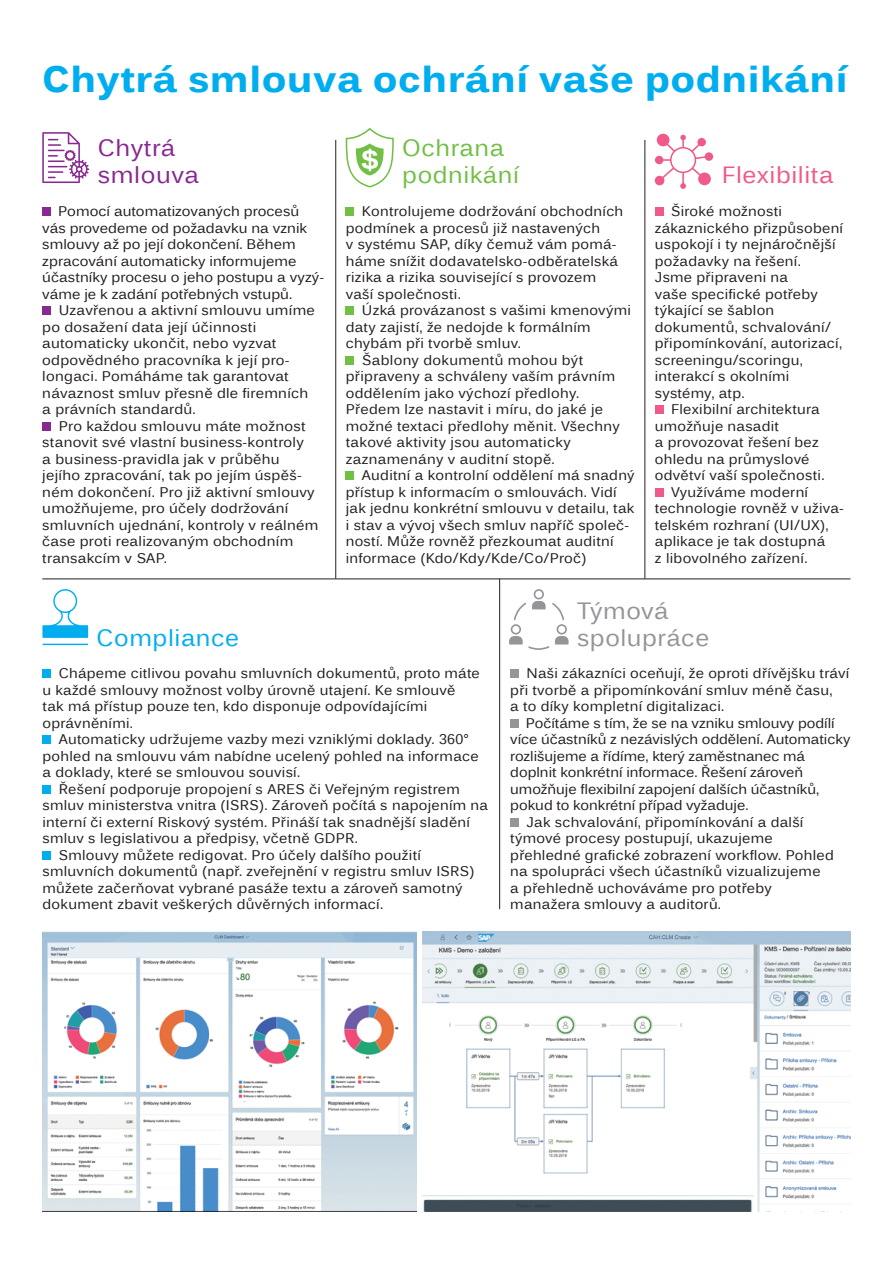
<style>
.page{position:relative;width:893px;height:1263px;background:#fff}
.page>*{position:absolute;margin:0;border:0;box-sizing:border-box;transform-origin:0 0}
.t1{font:700 37.5px "Endurance Pro";letter-spacing:.03em;color:#00aeef}
.t2{font:24px/27px "Endurance Pro";letter-spacing:.025em;color:#71bf44}
.t3{font:24px/27px "Endurance Pro";letter-spacing:.025em;color:#939598}
.t4{font:24px/27px "Endurance Pro";letter-spacing:.025em;color:#892890}
.t5{font:24px "Endurance Pro";letter-spacing:.025em;color:#f05988}
.t6{font:24px "Endurance Pro";letter-spacing:.025em;color:#00aeef}
.t7{font:14.25px/16.5px "Endurance Pro";letter-spacing:.02em;color:#231f20}
.t8{font:14.25px "Endurance Pro";color:#231f20}
</style>
<div class="page">
<div style="left:42px;top:208px;width:9px;height:8px;background:#892890"></div>
<div style="left:42px;top:307px;width:9px;height:8px;background:#892890"></div>
<div style="left:42px;top:422px;width:9px;height:9px;background:#892890"></div>
<div style="left:346px;top:208px;width:8px;height:8px;background:#71bf44"></div>
<div style="left:346px;top:307px;width:8px;height:8px;background:#71bf44"></div>
<div style="left:346px;top:356px;width:8px;height:9px;background:#71bf44"></div>
<div style="left:346px;top:472px;width:8px;height:8px;background:#71bf44"></div>
<div style="left:43px;top:670px;width:8px;height:8px;background:#00aeef"></div>
<div style="left:43px;top:736px;width:8px;height:8px;background:#00aeef"></div>
<div style="left:43px;top:785px;width:8px;height:9px;background:#00aeef"></div>
<div style="left:43px;top:851px;width:8px;height:9px;background:#00aeef"></div>
<div style="left:510px;top:670px;width:9px;height:8px;background:#939598"></div>
<div style="left:510px;top:719px;width:9px;height:9px;background:#939598"></div>
<div style="left:510px;top:818px;width:9px;height:9px;background:#939598"></div>
<div style="left:655px;top:208px;width:8px;height:8px;background:#f05988"></div>
<div style="left:655px;top:406px;width:8px;height:8px;background:#f05988"></div>
<div style="left:655px;top:488px;width:8px;height:9px;background:#f05988"></div>
<img style="left:43px;top:932px;width:373px;height:280px">
<img style="left:422px;top:932px;width:428px;height:280px">
<hr style="left:42px;top:579px;width:808px;height:1px;background:#231f20">
<hr style="left:335px;top:140px;width:1px;height:439px;background:#231f20">
<hr style="left:499px;top:579px;width:1px;height:330px;background:#231f20">
<hr style="left:645px;top:140px;width:1px;height:439px;background:#231f20">
<svg style="left:42px;top:589px;width:46px;height:49px"></svg>
<hr style="left:42px;top:644px;width:46px;height:1px;background:#00aeef">
<svg style="left:509px;top:589px;width:60px;height:61px"></svg>
<svg style="left:655px;top:134px;width:58px;height:55px"></svg>
<svg style="left:42px;top:132px;width:47px;height:51px"></svg>
<svg style="left:346px;top:128px;width:48px;height:60px"></svg>
<h1 class="t1" style="left:43px;top:52px;width:806px">Chytrá smlouva ochrání vaše podnikání</h1>
<h2 class="t4" style="left:98px;top:133px;width:103px">Chytrá smlouva</h2>
<p class="t7" style="left:42px;top:202px;width:283px;text-indent:16px">Pomocí automatizovaných procesů vás provedeme od požadavku na vznik smlouvy až po její dokončení. Během zpracování automaticky informujeme účastníky procesu o jeho postupu a vyzý&shy;váme je k zadání potřebných vstupů.</p>
<p class="t7" style="left:42px;top:301px;width:274px;text-indent:16px">Uzavřenou a aktivní smlouvu umíme po dosažení data její účinnosti automaticky ukončit, nebo vyzvat odpovědného pracovníka k její pro&shy;longaci. Pomáháme tak garantovat návaznost smluv přesně dle firemních a právních standardů.</p>
<p class="t7" style="left:42px;top:417px;width:278px;text-indent:16px">Pro každou smlouvu máte možnost stanovit své vlastní business-kontroly<br>a business-pravidla jak v průběhu jejího zpracování, tak po jejím úspěš&shy;ném dokončení. Pro již aktivní smlouvy umožňujeme, pro účely dodržování smluvních ujednání, kontroly v reálném čase proti realizovaným obchodním transakcím v SAP.</p>
<h2 class="t2" style="left:402px;top:133px;width:118px">Ochrana podnikání</h2>
<p class="t7" style="left:346px;top:202px;width:279px;text-indent:16px">Kontrolujeme dodržování obchodních podmínek a procesů již nastavených<br>v systému SAP, díky čemuž vám pomá&shy;háme snížit dodavatelsko-odběratelská rizika a rizika související s provozem vaší společnosti.</p>
<p class="t7" style="left:362px;top:301px;width:271px">Úzká provázanost s vašimi kmenovými</p>
<p class="t7" style="left:346px;top:318px;width:246px">daty zajistí, že nedojde k formálním</p>
<p class="t7" style="left:346px;top:334px;width:177px">chybám při tvorbě smluv.</p>
<p class="t7" style="left:362px;top:351px;width:223px">Šablony dokumentů mohou být</p>
<p class="t7" style="left:346px;top:367px;width:271px">připraveny a schváleny vaším právním</p>
<p class="t7" style="left:346px;top:384px;width:235px">oddělením jako výchozí předlohy.</p>
<p class="t7" style="left:346px;top:400px;width:259px">Předem lze nastavit i míru, do jaké je</p>
<p class="t7" style="left:346px;top:417px;width:276px">možné textaci předlohy měnit. Všechny</p>
<p class="t7" style="left:346px;top:433px;width:226px">takové aktivity jsou automaticky</p>
<p class="t7" style="left:346px;top:450px;width:211px">zaznamenány v auditní stopě.</p>
<p class="t7" style="left:362px;top:466px;width:274px">Auditní a kontrolní oddělení má snadný</p>
<p class="t7" style="left:346px;top:483px;width:273px">přístup k informacím o smlouvách. Vidí</p>
<p class="t7" style="left:346px;top:499px;width:290px">jak jednu konkrétní smlouvu v detailu, tak</p>
<p class="t7" style="left:346px;top:516px;width:285px">i stav a vývoj všech smluv napříč společ-</p>
<p class="t7" style="left:346px;top:532px;width:269px">ností. Může rovněž přezkoumat auditní</p>
<p class="t7" style="left:346px;top:549px;width:242px">informace (Kdo/Kdy/Kde/Co/Proč)</p>
<h2 class="t5" style="left:722px;top:159px;width:113px">Flexibilita</h2>
<p class="t7" style="left:671px;top:202px;width:112px">Široké možnosti</p>
<p class="t7" style="left:655px;top:219px;width:190px">zákaznického přizpůsobení</p>
<p class="t7" style="left:655px;top:235px;width:182px">uspokojí i ty nejnáročnější</p>
<p class="t7" style="left:655px;top:252px;width:148px">požadavky na řešení.</p>
<p class="t7" style="left:655px;top:268px;width:135px">Jsme připraveni na</p>
<p class="t7" style="left:655px;top:285px;width:165px">vaše specifické potřeby</p>
<p class="t7" style="left:655px;top:301px;width:121px">týkající se šablon</p>
<p class="t7" style="left:655px;top:318px;width:178px">dokumentů, schvalování/</p>
<p class="t7" style="left:655px;top:334px;width:189px">připomínkování, autorizací,</p>
<p class="t7" style="left:655px;top:351px;width:150px">screeningu/scoringu,</p>
<p class="t7" style="left:655px;top:367px;width:136px">interakcí s okolními</p>
<p class="t7" style="left:655px;top:384px;width:91px">systémy, atp.</p>
<p class="t7" style="left:671px;top:400px;width:150px">Flexibilní architektura</p>
<p class="t7" style="left:655px;top:417px;width:126px">umožňuje nasadit</p>
<p class="t7" style="left:655px;top:433px;width:165px">a provozovat řešení bez</p>
<p class="t7" style="left:655px;top:450px;width:156px">ohledu na průmyslové</p>
<p class="t7" style="left:655px;top:466px;width:171px">odvětví vaší společnosti.</p>
<p class="t7" style="left:671px;top:483px;width:139px">Využíváme moderní</p>
<p class="t7" style="left:655px;top:499px;width:190px">technologie rovněž v uživa-</p>
<p class="t7" style="left:655px;top:516px;width:175px">telském rozhraní (UI/UX),</p>
<p class="t7" style="left:655px;top:532px;width:172px">aplikace je tak dostupná</p>
<p class="t7" style="left:655px;top:549px;width:154px">z libovolného zařízení.</p>
<h2 class="t6" style="left:97px;top:621px;width:144px">Compliance</h2>
<p class="t7" style="left:43px;top:664px;width:439px;text-indent:16px">Chápeme citlivou povahu smluvních dokumentů, proto máte u každé smlouvy možnost volby úrovně utajení. Ke smlouvě tak má přístup pouze ten, kdo disponuje odpovídajícími oprávněními.</p>
<p class="t7" style="left:43px;top:730px;width:438px;text-indent:16px">Automaticky udržujeme vazby mezi vzniklými doklady. 360° pohled na smlouvu vám nabídne ucelený pohled na informace a doklady, které se smlouvou souvisí.</p>
<p class="t7" style="left:59px;top:780px;width:403px">Řešení podporuje propojení s ARES či Veřejným registrem</p>
<p class="t7" style="left:43px;top:796px;width:447px">smluv ministerstva vnitra (ISRS). Zároveň počítá s napojením na</p>
<p class="t7" style="left:43px;top:813px;width:429px">interní či externí Riskový systém. Přináší tak snadnější sladění</p>
<p class="t7" style="left:43px;top:829px;width:317px">smluv s legislativou a předpisy, včetně GDPR.</p>
<p class="t7" style="left:59px;top:846px;width:364px">Smlouvy můžete redigovat. Pro účely dalšího použití</p>
<p class="t7" style="left:43px;top:862px;width:434px">smluvních dokumentů (např. zveřejnění v registru smluv ISRS)</p>
<p class="t7" style="left:43px;top:879px;width:422px">můžete začerňovat vybrané pasáže textu a zároveň samotný</p>
<p class="t7" style="left:43px;top:895px;width:342px">dokument zbavit veškerých důvěrných informací.</p>
<h2 class="t3" style="left:577px;top:596px;width:134px">Týmová spolupráce</h2>
<p class="t7" style="left:510px;top:664px;width:341px;text-indent:16px">Naši zákazníci oceňují, že oproti dřívějšku tráví při tvorbě a připomínkování smluv méně času,<br>a to díky kompletní digitalizaci.</p>
<p class="t8" style="left:526px;top:713px;width:310px">Počítáme s tím, že se na vzniku smlouvy podílí</p>
<p class="t8" style="left:510px;top:729px;width:342px">více účastníků z nezávislých oddělení. Automaticky</p>
<p class="t8" style="left:510px;top:746px;width:296px">rozlišujeme a řídíme, který zaměstnanec má</p>
<p class="t8" style="left:510px;top:762px;width:294px">doplnit konkrétní informace. Řešení zároveň</p>
<p class="t8" style="left:510px;top:779px;width:311px">umožňuje flexibilní zapojení dalších účastníků,</p>
<p class="t8" style="left:510px;top:795px;width:240px">pokud to konkrétní případ vyžaduje.</p>
<p class="t7" style="left:526px;top:813px;width:278px">Jak schvalování, připomínkování a další</p>
<p class="t7" style="left:510px;top:829px;width:264px">týmové procesy postupují, ukazujeme</p>
<p class="t7" style="left:510px;top:846px;width:325px">přehledné grafické zobrazení workflow. Pohled</p>
<p class="t7" style="left:510px;top:862px;width:312px">na spolupráci všech účastníků vizualizujeme</p>
<p class="t7" style="left:510px;top:879px;width:263px">a přehledně uchováváme pro potřeby</p>
<p class="t7" style="left:510px;top:895px;width:212px">manažera smlouvy a auditorů.</p>
</div>
